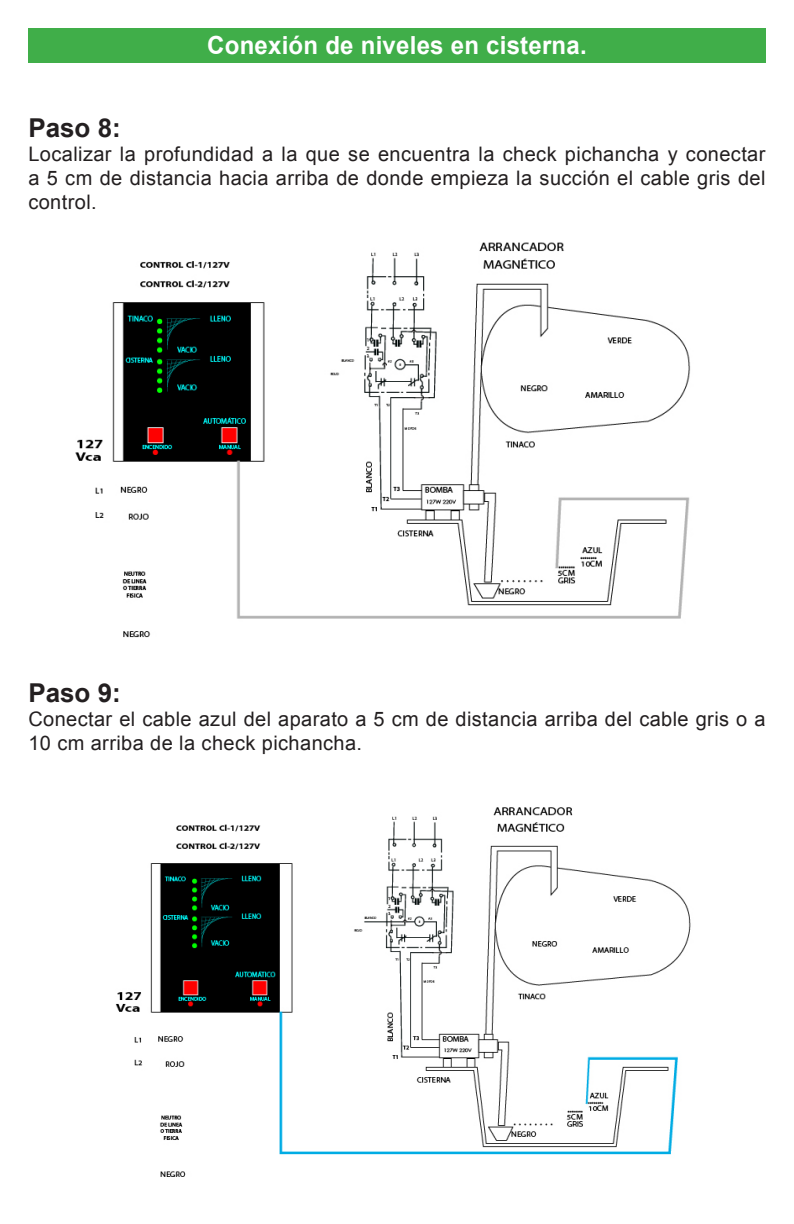
<style>
.page{position:relative;width:794px;height:1224px;background:#fff}
.page>*{position:absolute;margin:0;border:0;box-sizing:border-box;transform-origin:0 0}
.t1{font:700 26px "Arial";color:#231f20}
.t2{font:700 25px "Arial";letter-spacing:.01em;color:#fff;scale:.96 1}
.t3{font:20px/24px "Arial";letter-spacing:.02em;color:#231f20;text-align:justify}
</style>
<div class="page">
<img style="left:75px;top:242px;width:616px;height:396px">
<img style="left:115px;top:807px;width:576px;height:370px">
<div style="left:28px;top:28px;width:737px;height:34px;background:#40ae49"></div>
<p class="t2" style="left:207px;top:29px;width:397px">Conexión de niveles en cisterna.</p>
<p class="t1" style="left:28px;top:110px;width:94px">Paso 8:</p>
<p class="t3" style="left:28px;top:142px;width:738px">Localizar la profundidad a la que se encuentra la check pichancha y conectar a 5 cm de distancia hacia arriba de donde empieza la succión el cable gris del control.</p>
<p class="t1" style="left:28px;top:675px;width:94px">Paso 9:</p>
<p class="t3" style="left:28px;top:707px;width:738px">Conectar el cable azul del aparato a 5 cm de distancia arriba del cable gris o a<br>10 cm arriba de la check pichancha.</p>
</div>
